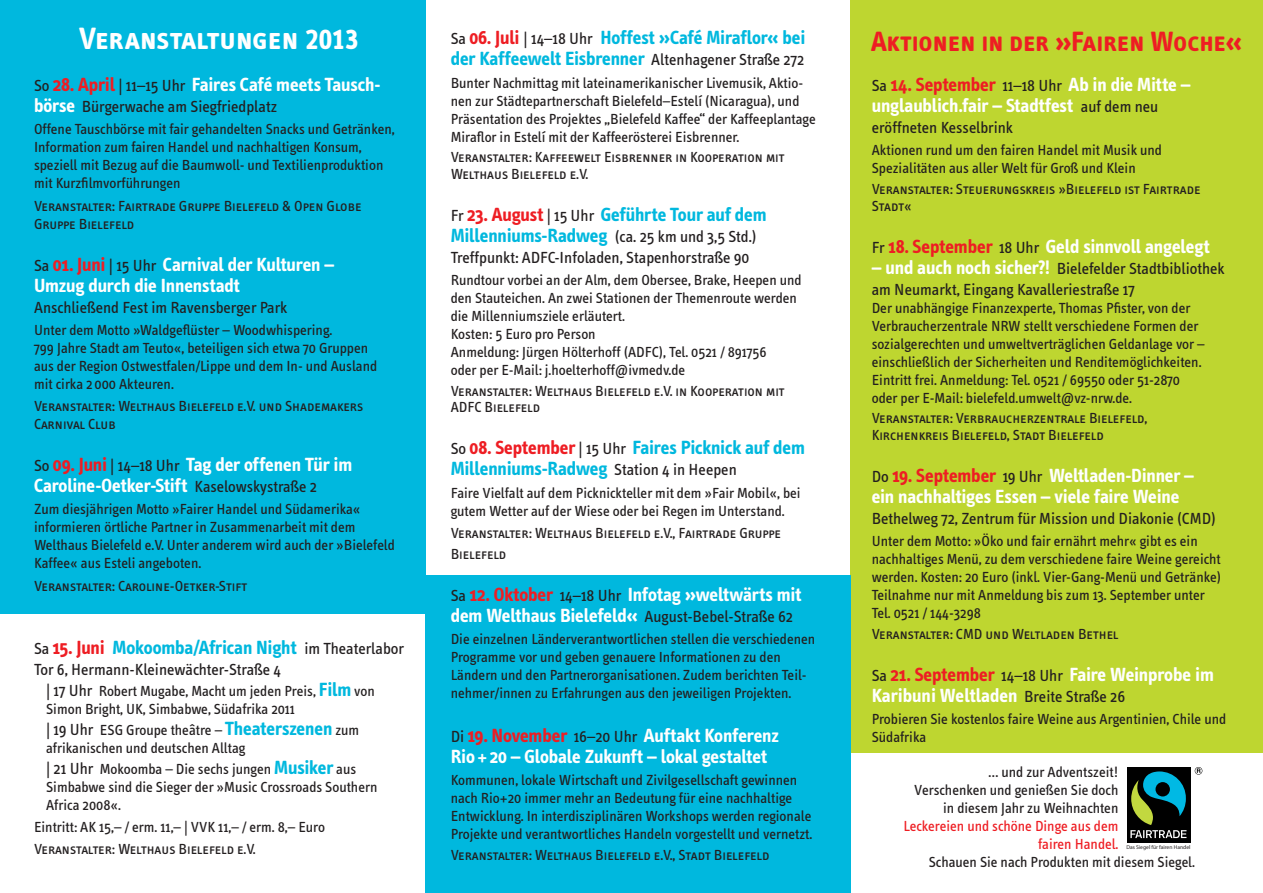
<style>
.page{position:relative;width:1263px;height:893px;background:#fff}
.page>*{position:absolute;margin:0;border:0;box-sizing:border-box;transform-origin:0 0}
.t1{font:31.5px "Info Text Bold Caps";letter-spacing:-.015em;color:#fff}
.t2{font:28.5px "Info Text Bold Caps";letter-spacing:-.005em;color:#ee1d23}
.t3{font:700 19.5px/21px "Info Text";letter-spacing:-.005em;color:#fff}
.t4{font:700 19.5px/21px "Info Text";letter-spacing:-.005em;color:#00b8de}
.t5{font:16.5px/21px "Info Text";color:#231f20}
.t6{font:15px/18px "Info Text";color:#231f20}
.t7{font:15px/16.5px "Info Text Book Caps";color:#231f20}
.t8{font:15px/18px "Info Text";color:#ee1d23;text-align:right}
.t9{font:5.55px "Myriad Pro";color:#231f20}
.s1{font-weight:400;font-size:16.5px;color:#231f20}
.s2{color:#ee1d23}
.s3{font-weight:700;font-size:19.5px;color:#fff}
.s4{font-size:16.5px}
.s5{font-weight:700;font-size:19.5px;color:#00b8de}
</style>
<div class="page">
<div style="left:850px;top:0;width:413px;height:752px;background:#bed630"></div>
<div style="left:0;top:0;width:425px;height:614px;background:#00b8de"></div>
<div style="left:425px;top:575px;width:425px;height:318px;background:#00b8de"></div>
<svg style="left:1190px;top:767px;width:1px;height:76px"></svg>
<svg style="left:1195px;top:767px;width:7px;height:8px"></svg>
<div style="left:1127px;top:767px;width:63px;height:76px;background:#000"></div>
<svg style="left:1130px;top:771px;width:56px;height:67px"></svg>
<h1 class="t1" style="left:79px;top:21px;width:281px">Veranstaltungen 2013</h1>
<h3 class="t3" style="left:34px;top:74px;width:348px"><span class="s1">So</span> <span class="s2">28. April</span> <span class="s1">| 11–15 Uhr</span> Faires Café meets Tausch-</h3>
<p class="t5" style="left:34px;top:96px;width:245px"><span class="s3">börse</span> Bürgerwache am Siegfriedplatz</p>
<p class="t6" style="left:34px;top:121px;width:362px">Offene Tauschbörse mit fair gehandelten Snacks und Getränken, Information zum fairen Handel und nachhaltigen Konsum, speziell mit Bezug auf die Baumwoll- und Textilienproduktion mit Kurzfilmvorführungen</p>
<p class="t7" style="left:34px;top:197px;width:329px;line-height:18px">Veranstalter: Fairtrade Gruppe Bielefeld &amp; Open Globe<br>Gruppe Bielefeld</p>
<h3 class="t3" style="left:34px;top:254px;width:302px"><span class="s1">Sa</span> <span class="s2">01. Juni</span> <span class="s1">| 15 Uhr</span> Carnival der Kulturen –<br>Umzug durch die Innenstadt</h3>
<p class="t5" style="left:34px;top:297px;width:255px">Anschließend Fest im Ravensberger Park</p>
<p class="t6" style="left:34px;top:321px;width:345px">Unter dem Motto »Waldgeflüster – Woodwhispering.<br>799 Jahre Stadt am Teuto«, beteiligen sich etwa 70 Gruppen aus der Region Ostwestfalen/Lippe und dem In- und Ausland mit cirka 2 000 Akteuren.</p>
<p class="t7" style="left:34px;top:397px;width:331px;line-height:18px">Veranstalter: Welthaus Bielefeld e.V. und Shademakers<br>Carnival Club</p>
<h3 class="t3" style="left:34px;top:454px;width:320px"><span class="s1">So</span> <span class="s2">09. Juni</span> <span class="s1">| 14–18 Uhr</span> Tag der offenen Tür im<br>Caroline-Oetker-Stift <span class="s1">Kaselowskystraße 2</span></h3>
<p class="t6" style="left:34px;top:501px;width:362px">Zum diesjährigen Motto »Fairer Handel und Südamerika« informieren örtliche Partner in Zusammenarbeit mit dem Welthaus Bielefeld e.V. Unter anderem wird auch der »Bielefeld Kaffee« aus Esteli angeboten.</p>
<p class="t7" style="left:34px;top:578px;width:215px">Veranstalter: Caroline-Oetker-Stift</p>
<h3 class="t4" style="left:34px;top:637px;width:371px"><span class="s1">Sa</span> <span class="s2">15. Juni</span> Mokoomba/African Night <span class="s1">im Theaterlabor</span></h3>
<p class="t5" style="left:34px;top:659px;width:248px">Tor 6, Hermann-Kleinewächter-Straße 4</p>
<p class="t6" style="left:46px;top:682px;width:330px;text-indent:-12px"><span class="s3">&gt;</span> <span class="s4">| 17 Uhr</span> Robert Mugabe, Macht um jeden Preis, <span class="s5">Film</span> von<br>Simon Bright, UK, Simbabwe, Südafrika 2011</p>
<p class="t6" style="left:46px;top:721px;width:315px;text-indent:-12px"><span class="s3">&gt;</span> <span class="s4">| 19 Uhr</span> ESG Groupe theâtre – <span class="s5">Theaterszenen</span> zum afrikanischen und deutschen Alltag</p>
<p class="t6" style="left:46px;top:760px;width:333px;text-indent:-12px"><span class="s3">&gt;</span> <span class="s4">| 21 Uhr</span> Mokoomba – Die sechs jungen <span class="s5">Musiker</span> aus<br>Simbabwe sind die Sieger der »Music Crossroads Southern<br>Africa 2008«.</p>
<p class="t6" style="left:34px;top:818px;width:292px">Eintritt: AK 15,– / erm. 11,– | VVK 11,– / erm. 8,– Euro</p>
<p class="t7" style="left:34px;top:841px;width:223px">Veranstalter: Welthaus Bielefeld e.V.</p>
<h3 class="t4" style="left:451px;top:28px;width:356px"><span class="s1">Sa</span> <span class="s2">06. Juli</span> <span class="s1">| 14–18 Uhr</span> Hoffest »Café Miraflor« bei der Kaffeewelt Eisbrenner <span class="s1">Altenhagener Straße 272</span></h3>
<p class="t6" style="left:451px;top:74px;width:367px">Bunter Nachmittag mit lateinamerikanischer Livemusik, Aktio&shy;nen zur Städtepartnerschaft Bielefeld–Estelí (Nicaragua), und Präsentation des Projektes „Bielefeld Kaffee“ der Kaffeeplantage Miraflor in Estelí mit der Kaffeerösterei Eisbrenner.</p>
<p class="t7" style="left:451px;top:149px;width:335px">Veranstalter: Kaffeewelt Eisbrenner in Kooperation mit<br>Welthaus Bielefeld e.V.</p>
<h3 class="t4" style="left:451px;top:204px;width:317px"><span class="s1">Fr</span> <span class="s2">23. August</span> <span class="s1">| 15 Uhr</span> Geführte Tour auf dem</h3>
<p class="t5" style="left:451px;top:226px;width:307px"><span class="s5">Millenniums-Radweg</span> (ca. 25 km und 3,5 Std.)<br>Treffpunkt: ADFC-Infoladen, Stapenhorstraße 90</p>
<p class="t6" style="left:451px;top:271px;width:352px">Rundtour vorbei an der Alm, dem Obersee, Brake, Heepen und den Stauteichen. An zwei Stationen der Themenroute werden die Millenniumsziele erläutert.<br>Kosten: 5 Euro pro Person<br>Anmeldung: Jürgen Hölterhoff (ADFC), Tel. 0521 / 891756<br>oder per E-Mail: j.hoelterhoff@ivmedv.de</p>
<p class="t7" style="left:451px;top:383px;width:335px">Veranstalter: Welthaus Bielefeld e.V. in Kooperation mit<br>ADFC Bielefeld</p>
<h3 class="t4" style="left:451px;top:438px;width:356px"><span class="s1">So</span> <span class="s2">08. September</span> <span class="s1">| 15 Uhr</span> Faires Picknick auf dem<br>Millenniums-Radweg <span class="s1">Station 4 in Heepen</span></h3>
<p class="t6" style="left:451px;top:484px;width:351px">Faire Vielfalt auf dem Picknickteller mit dem »Fair Mobil«, bei gutem Wetter auf der Wiese oder bei Regen im Unterstand.</p>
<p class="t7" style="left:451px;top:523px;width:332px;line-height:21px">Veranstalter: Welthaus Bielefeld e.V., Fairtrade Gruppe<br>Bielefeld</p>
<h3 class="t3" style="left:451px;top:584px;width:352px"><span class="s1">Sa</span> <span class="s2">12. Oktober</span> <span class="s1">14–18 Uhr</span> Infotag »weltwärts mit dem Welthaus Bielefeld« <span class="s1">August-Bebel-Straße 62</span></h3>
<p class="t6" style="left:451px;top:630px;width:366px">Die einzelnen Länderverantwortlichen stellen die verschiedenen Programme vor und geben genauere Informationen zu den Ländern und den Partnerorganisationen. Zudem berichten Teil&shy;nehmer/innen zu Erfahrungen aus den jeweiligen Projekten.</p>
<h3 class="t3" style="left:451px;top:725px;width:330px"><span class="s1">Di</span> <span class="s2">19. November</span> <span class="s1">16–20 Uhr</span> Auftakt Konferenz<br>Rio+20 – Globale Zukunft – lokal gestaltet</h3>
<p class="t6" style="left:451px;top:771px;width:363px">Kommunen, lokale Wirtschaft und Zivilgesellschaft gewinnen nach Rio+20 immer mehr an Bedeutung für eine nachhaltige Entwicklung. In interdisziplinären Workshops werden regionale Projekte und verantwortliches Handeln vorgestellt und vernetzt.</p>
<p class="t7" style="left:451px;top:847px;width:320px">Veranstalter: Welthaus Bielefeld e.V., Stadt Bielefeld</p>
<h2 class="t2" style="left:871px;top:25px;width:373px">Aktionen in der »Fairen Woche«</h2>
<h3 class="t3" style="left:872px;top:74px;width:320px"><span class="s1">Sa</span> <span class="s2">14. September</span> <span class="s1">11–18 Uhr</span> Ab in die Mitte – unglaublich.fair – Stadtfest <span class="s1">auf dem neu</span></h3>
<p class="t5" style="left:872px;top:117px;width:143px">eröffneten Kesselbrink</p>
<p class="t6" style="left:872px;top:142px;width:292px">Aktionen rund um den fairen Handel mit Musik und<br>Spezialitäten aus aller Welt für Groß und Klein</p>
<p class="t7" style="left:872px;top:181px;width:330px">Veranstalter: Steuerungskreis »Bielefeld ist Fairtrade<br>Stadt«</p>
<h3 class="t3" style="left:872px;top:236px;width:340px"><span class="s1">Fr</span> <span class="s2">18. September</span> <span class="s1">18 Uhr</span> Geld sinnvoll angelegt</h3>
<p class="t5" style="left:872px;top:258px;width:355px"><span class="s3">– und auch noch sicher?!</span> Bielefelder Stadtbibliothek am Neumarkt, Eingang Kavalleriestraße 17</p>
<p class="t6" style="left:872px;top:299px;width:334px">Der unabhängige Finanzexperte, Thomas Pfister, von der Verbraucherzentrale NRW stellt verschiedene Formen der sozialgerechten und umweltverträglichen Geldanlage vor – einschließlich der Sicherheiten und Renditemöglichkeiten.<br>Eintritt frei. Anmeldung: Tel. 0521 / 69550 oder 51-2870 oder per E-Mail: bielefeld.umwelt@vz-nrw.de.</p>
<p class="t7" style="left:872px;top:410px;width:277px">Veranstalter: Verbraucherzentrale Bielefeld,<br>Kirchenkreis Bielefeld, Stadt Bielefeld</p>
<h3 class="t3" style="left:872px;top:465px;width:324px"><span class="s1">Do</span> <span class="s2">19. September</span> <span class="s1">19 Uhr</span> Weltladen-Dinner – ein nachhaltiges Essen – viele faire Weine</h3>
<p class="t5" style="left:872px;top:508px;width:346px">Bethelweg 72, Zentrum für Mission und Diakonie (CMD)</p>
<p class="t6" style="left:872px;top:532px;width:351px">Unter dem Motto: »Öko und fair ernährt mehr« gibt es ein nachhaltiges Menü, zu dem verschiedene faire Weine gereicht werden. Kosten: 20 Euro (inkl. Vier-Gang-Menü und Getränke)<br>Teilnahme nur mit Anmeldung bis zum 13. September unter Tel. 0521 / 144-3298</p>
<p class="t7" style="left:872px;top:626px;width:248px">Veranstalter: CMD und Weltladen Bethel</p>
<h3 class="t3" style="left:872px;top:664px;width:344px"><span class="s1">Sa</span> <span class="s2">21. September</span> <span class="s1">14–18 Uhr</span> Faire Weinprobe im<br>Karibuni Weltladen <span class="s1">Breite Straße 26</span></h3>
<p class="t6" style="left:872px;top:710px;width:356px">Probieren Sie kostenlos faire Weine aus Argentinien, Chile und<br>Südafrika</p>
<p class="t6" style="left:914px;top:763px;width:206px;text-align:right">… und zur Adventszeit!<br>Verschenken und genießen Sie doch in diesem Jahr zu Weihnachten</p>
<p class="t8" style="left:904px;top:817px;width:216px">Leckereien und schöne Dinge aus dem fairen Handel.</p>
<p class="t6" style="left:929px;top:853px;width:268px">Schauen Sie nach Produkten mit diesem Siegel.</p>
<p class="t9" style="left:1126px;top:843px;width:66px">Das Siegel für fairen Handel</p>
</div>
